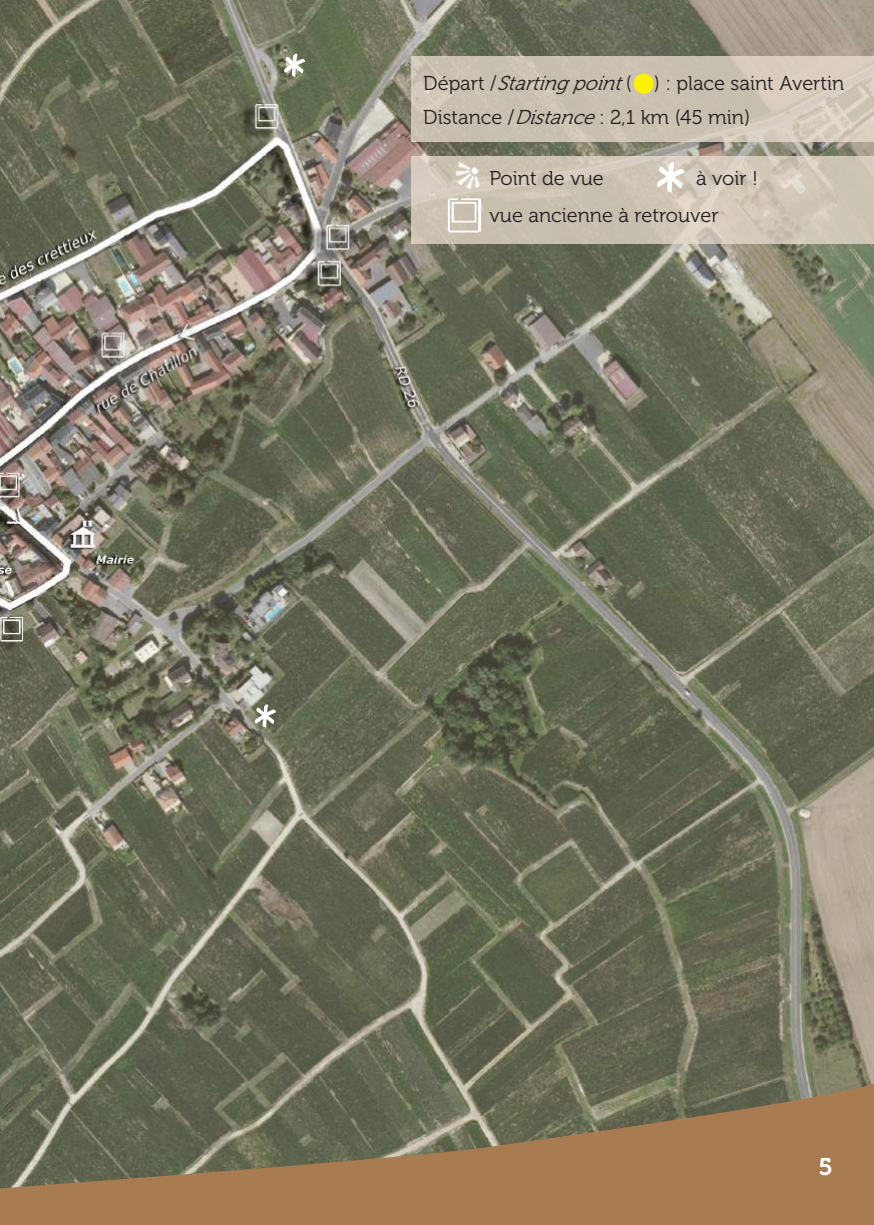
<style>
.page{position:relative;width:874px;height:1225px;background:#fff}
.page>*{position:absolute;margin:0;border:0;box-sizing:border-box;transform-origin:0 0}
.t1{font:68px "Brush Script Std";color:#fff}
.t2{font:52px "Brush Script Std";color:#fff}
.t3{font:24px "Museo 700";color:#fff}
.t4{font:20px/34px "Museo 300";color:#231f20}
.s1{font-style:italic}
</style>
<div class="page">
<img style="left:0;top:0;width:873px;height:1062px">
<svg style="left:411px;top:57px;width:462px;height:85px;background:#cdc3b4"></svg>
<svg style="left:411px;top:156px;width:462px;height:88px;background:#cfc5b6"></svg>
<div style="left:633px;top:74px;width:20px;height:20px;border:10px solid #fff101;border-radius:50%"></div>
<svg style="left:0;top:1062px;width:873px;height:163px;background:#887453"></svg>
<img style="left:448px;top:156px;width:38px;height:39px">
<img style="left:447px;top:198px;width:33px;height:35px">
<h2 class="t2" style="left:278px;top:43px;width:30px">*</h2>
<p class="t4" style="left:423px;top:67px;width:422px">Départ /<span class="s1">Startingpoint</span>( ) : place saint Avertin<br>Distance /<span class="s1">Distance</span>: 2,1 km (45 min)</p>
<p class="t4" style="left:489px;top:162px;width:116px">Point de vue</p>
<h1 class="t1" style="left:648px;top:149px;width:39px">*</h1>
<p class="t4" style="left:695px;top:162px;width:64px">à voir !</p>
<p class="t4" style="left:489px;top:199px;width:230px">vue ancienne à retrouver</p>
<h2 class="t2" style="left:249px;top:694px;width:30px">*</h2>
<p class="t3" style="left:818px;top:1153px;width:16px">5</p>
</div>
